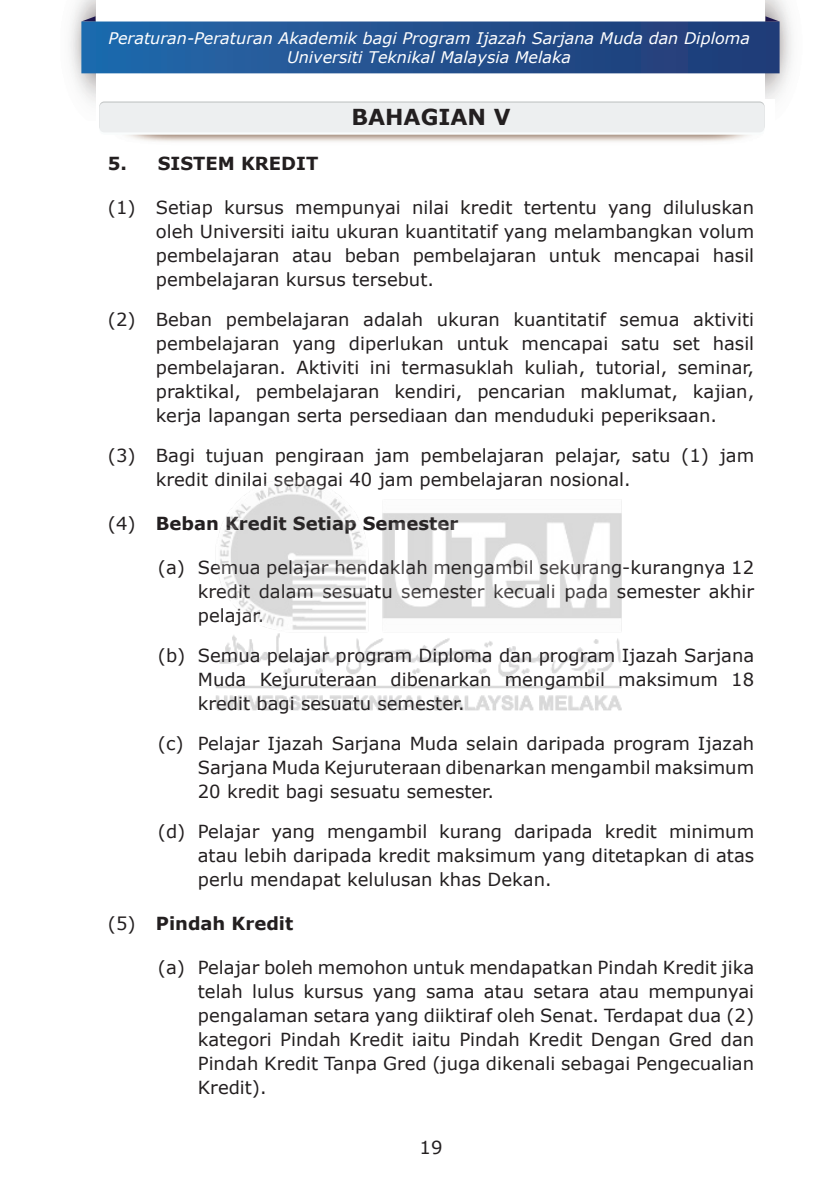
<style>
.page{position:relative;width:840px;height:1192px;background:#fff}
.page>*{position:absolute;margin:0;border:0;box-sizing:border-box;transform-origin:0 0}
.t1{font:700 22px "Verdana";color:#231f20}
.t2{font:18px/24px "Verdana";color:#231f20;text-align:justify}
.t3{font:700 18px "Verdana";color:#231f20}
.t4{font:italic 16px/19.2px "Verdana";color:#fff;text-align:center}
.s1{font-weight:400}
</style>
<div class="page">
<svg style="left:81px;top:16px;width:699px;height:57px;background:#376199"></svg>
<div style="left:99px;top:105px;width:665px;height:30px;background:#f9fcfc;border-radius:5px"></div>
<div style="left:99px;top:101px;width:665px;height:30px;background:#d2d5d5;border-radius:5px"></div>
<div style="left:99px;top:103px;width:665px;height:29px;background:#edeff0;border-radius:5px"></div>
<img style="left:215px;top:479px;width:407px;height:232px">
<p class="t4" style="left:108px;top:28px;width:643px">Peraturan-Peraturan Akademik bagi Program Ijazah Sarjana Muda dan Diploma<br>Universiti Teknikal Malaysia Melaka</p>
<p class="t1" style="left:351px;top:101px;width:161px">BAHAGIAN V</p>
<p class="t3" style="left:108px;top:151px;width:212px">5. SISTEM KREDIT</p>
<p class="t2" style="left:156px;top:196px;width:600px;text-indent:-48px">(1) Setiap kursus mempunyai nilai kredit tertentu yang diluluskan oleh Universiti iaitu ukuran kuantitatif yang melambangkan volum pembelajaran atau beban pembelajaran untuk mencapai hasil pembelajaran kursus tersebut.</p>
<p class="t2" style="left:156px;top:307px;width:600px;text-indent:-48px">(2) Beban pembelajaran adalah ukuran kuantitatif semua aktiviti pembelajaran yang diperlukan untuk mencapai satu set hasil pembelajaran. Aktiviti ini termasuklah kuliah, tutorial, seminar, praktikal, pembelajaran kendiri, pencarian maklumat, kajian, kerja lapangan serta persediaan dan menduduki peperiksaan.</p>
<p class="t2" style="left:156px;top:443px;width:600px;text-indent:-48px">(3) Bagi tujuan pengiraan jam pembelajaran pelajar, satu (1) jam kredit dinilai sebagai 40 jam pembelajaran nosional.</p>
<p class="t3" style="left:108px;top:511px;width:352px"><span class="s1">(4)</span> Beban Kredit Setiap Semester</p>
<p class="t2" style="left:198px;top:555px;width:558px;text-indent:-40px">(a) Semua pelajar hendaklah mengambil sekurang-kurangnya 12 kredit dalam sesuatu semester kecuali pada semester akhir pelajar.</p>
<p class="t2" style="left:198px;top:643px;width:558px;text-indent:-40px">(b) Semua pelajar program Diploma dan program Ijazah Sarjana Muda Kejuruteraan dibenarkan mengambil maksimum 18 kredit bagi sesuatu semester.</p>
<p class="t2" style="left:198px;top:731px;width:558px;text-indent:-40px">(c) Pelajar Ijazah Sarjana Muda selain daripada program Ijazah Sarjana Muda Kejuruteraan dibenarkan mengambil maksimum 20 kredit bagi sesuatu semester.</p>
<p class="t2" style="left:198px;top:819px;width:558px;text-indent:-40px">(d) Pelajar yang mengambil kurang daripada kredit minimum atau lebih daripada kredit maksimum yang ditetapkan di atas perlu mendapat kelulusan khas Dekan.</p>
<p class="t3" style="left:108px;top:911px;width:187px"><span class="s1">(5)</span> Pindah Kredit</p>
<p class="t2" style="left:198px;top:955px;width:558px;text-indent:-40px">(a) Pelajar boleh memohon untuk mendapatkan Pindah Kredit jika telah lulus kursus yang sama atau setara atau mempunyai pengalaman setara yang diiktiraf oleh Senat. Terdapat dua (2) kategori Pindah Kredit iaitu Pindah Kredit Dengan Gred dan Pindah Kredit Tanpa Gred (juga dikenali sebagai Pengecualian Kredit).</p>
<p class="t2" style="left:420px;top:1135px;width:24px">19</p>
</div>
